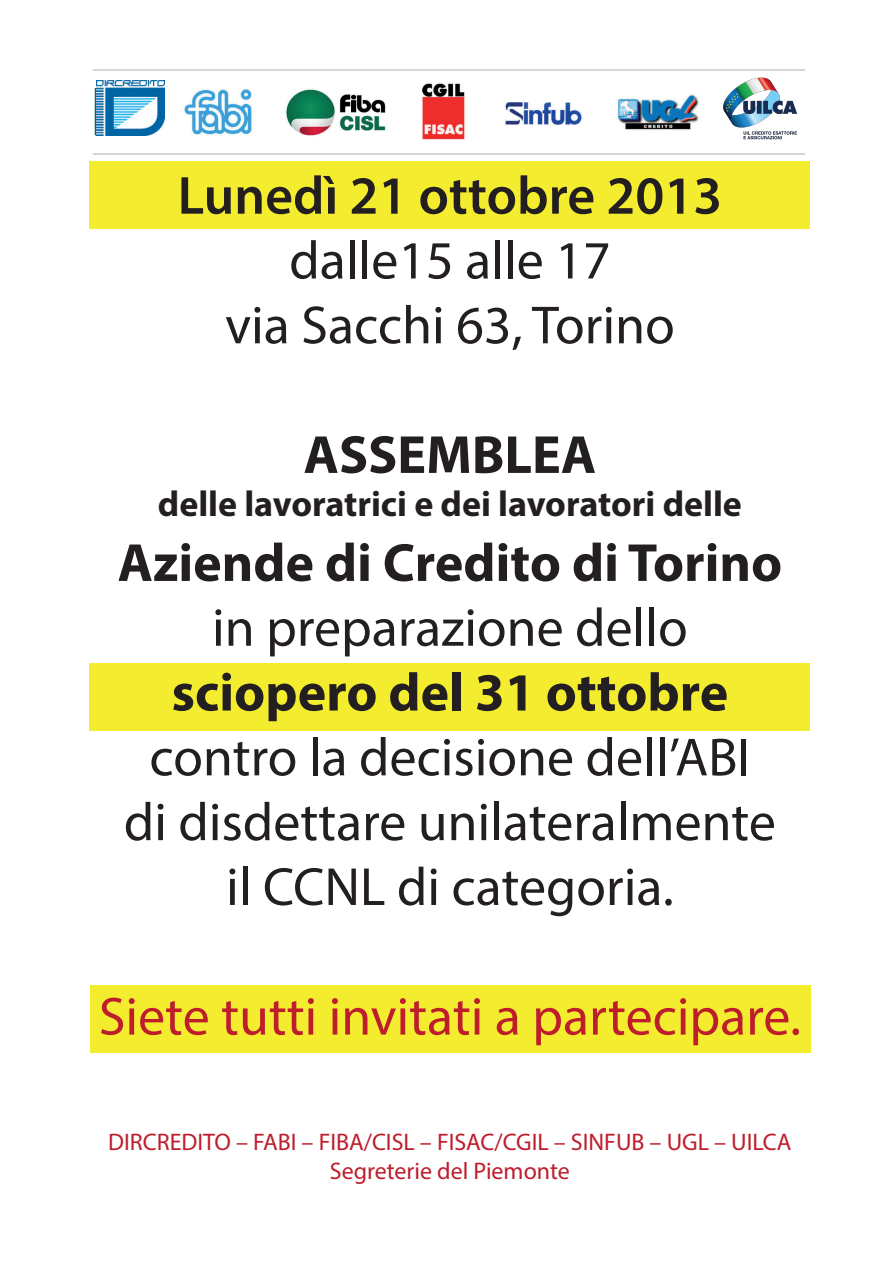
<style>
.page{position:relative;width:893px;height:1263px;background:#fff}
.page>*{position:absolute;margin:0;border:0;box-sizing:border-box;transform-origin:0 0}
.t1{font:54px/64.8px "Myriad Pro";color:#231f20;text-align:center}
.t2{font:700 54px "Myriad Pro";color:#231f20}
.t3{font:54px "Myriad Pro";color:#be1d2c}
.t4{font:600 54px "Myriad Pro";color:#231f20}
.t5{font:700 36px "Myriad Pro";color:#231f20}
.t6{font:24px/28.8px "Myriad Pro";color:#be1d2c;text-align:center}
</style>
<div class="page">
<div style="left:90px;top:985px;width:721px;height:67px;background:#f4ed2f"></div>
<div style="left:89px;top:161px;width:721px;height:68px;background:#f4ed2f"></div>
<div style="left:89px;top:664px;width:721px;height:67px;background:#f4ed2f"></div>
<img style="left:93px;top:69px;width:711px;height:86px">
<div style="left:724px;top:78px;width:79px;height:65px;background:#fff"></div>
<img style="left:721px;top:76px;width:79px;height:68px">
<img style="left:97px;top:80px;width:67px;height:56px">
<p class="t4" style="left:178px;top:161px;width:546px">Lunedì 21 ottobre 2013</p>
<p class="t1" style="left:225px;top:227px;width:451px">dalle15 alle 17<br>via Sacchi 63, Torino</p>
<p class="t2" style="left:304px;top:419px;width:294px">ASSEMBLEA</p>
<p class="t5" style="left:158px;top:480px;width:586px">delle lavoratrici e dei lavoratori delle</p>
<p class="t2" style="left:118px;top:527px;width:666px">Aziende di Credito di Torino</p>
<p class="t1" style="left:212px;top:594px;width:477px">in preparazione dello</p>
<p class="t2" style="left:171px;top:657px;width:558px">sciopero del 31 ottobre</p>
<p class="t1" style="left:124px;top:724px;width:654px">contro la decisione dell’ABI di disdettare unilateralmente il CCNL di categoria.</p>
<p class="t3" style="left:99px;top:983px;width:704px">Siete tutti invitati a partecipare.</p>
<p class="t6" style="left:108px;top:1127px;width:685px">DIRCREDITO – FABI – FIBA/CISL – FISAC/CGIL – SINFUB – UGL – UILCA<br>Segreterie del Piemonte</p>
</div>
